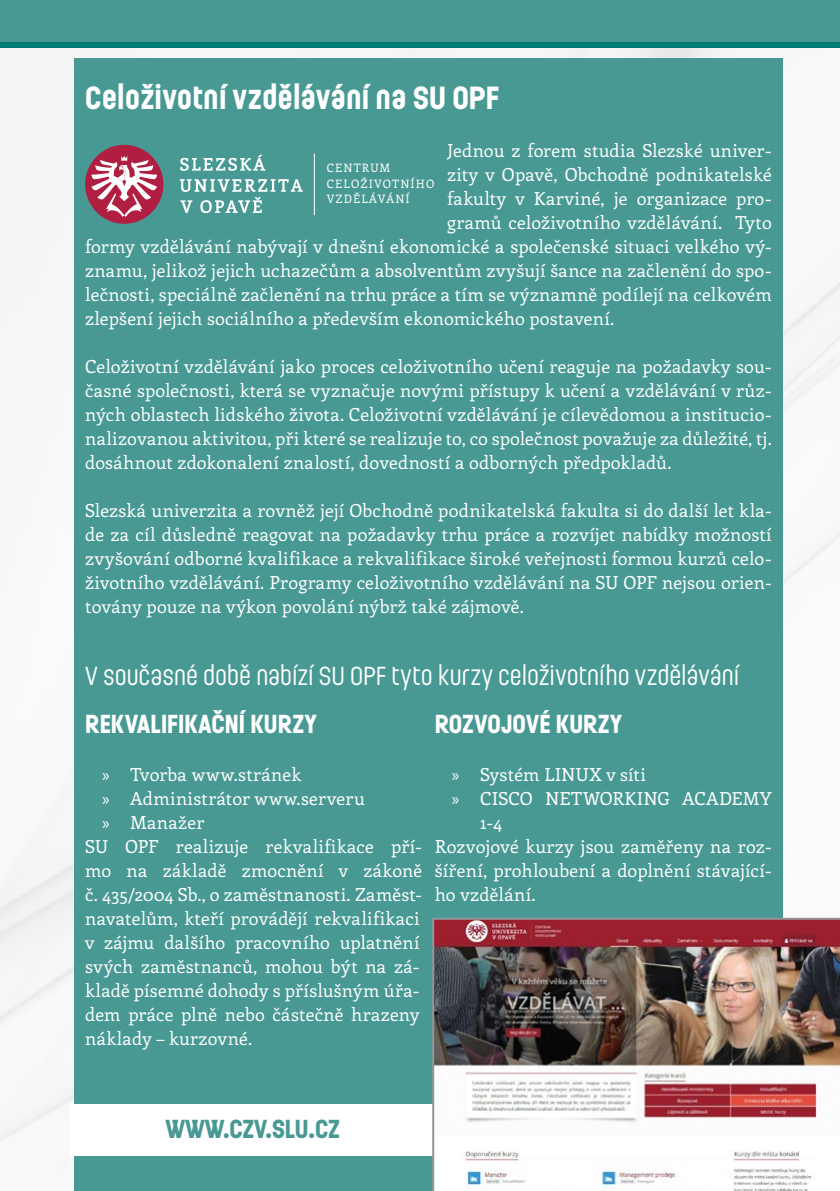
<style>
.page{position:relative;width:840px;height:1191px;background:#fff}
.page>*{position:absolute;margin:0;border:0;box-sizing:border-box;transform-origin:0 0}
.nadpis01_white{font:700 32px "Ladislav";letter-spacing:.005em;color:#fff}
.nadpis02{font:26px "Ladislav";color:#fff}
.odstavec_2{font:700 26px "Ladislav";letter-spacing:.005em;color:#fff}
.t1{font:700 26px "Ladislav";color:#489993}
.odstavec{font:18px/24px "Enriqueta";letter-spacing:.01em;color:#fff;text-align:justify}
.odstavec_2-2{font:18px/24px "Enriqueta";letter-spacing:.01em;color:#fff}
.t2{font:11.6px/15.4px "Enriqueta";letter-spacing:.1em;color:#fff}
.s1{font-family:"Myriad Pro"}
</style>
<div class="page">
<img style="left:0;top:48px;width:839px;height:1094px">
<div style="left:0;top:5px;width:839px;height:43px;background:#007d73"></div>
<div style="left:0;top:0;width:839px;height:42px;background:#489993"></div>
<div style="left:74px;top:59px;width:708px;height:1132px;background:#489993"></div>
<svg style="left:180px;top:154px;width:85px;height:17px"></svg>
<svg style="left:180px;top:179px;width:122px;height:34px"></svg>
<hr style="left:314px;top:153px;width:1px;height:62px;background:#fff">
<div style="left:85px;top:145px;width:78px;height:79px;background:#b01e41;border-radius:50%"></div>
<svg style="left:91px;top:156px;width:66px;height:61px"></svg>
<div style="left:70px;top:1104px;width:371px;height:52px;background:#fff"></div>
<img style="left:432px;top:917px;width:407px;height:274px">
<p class="nadpis01_white" style="left:85px;top:78px;width:415px">Celoživotní vzdělávání na SU OPF</p>
<p class="odstavec" style="left:447px;top:138px;width:326px">Jednou z forem studia Slezské univer-</p>
<p class="odstavec" style="left:447px;top:162px;width:326px">zity v Opavě, Obchodně podnikatelské</p>
<p class="odstavec" style="left:447px;top:186px;width:326px">fakulty v Karviné, je organizace pro-</p>
<p class="odstavec" style="left:447px;top:210px;width:326px">gramů celoživotního vzdělávání. Tyto</p>
<p class="odstavec" style="left:85px;top:234px;width:687px">formy vzdělávání nabývají v dnešní ekonomické a společenské situaci velkého vý-</p>
<p class="odstavec" style="left:85px;top:258px;width:687px">znamu, jelikož jejich uchazečům a absolventům zvyšují šance na začlenění do spo-</p>
<p class="odstavec" style="left:85px;top:282px;width:687px">lečnosti, speciálně začlenění na trhu práce a tím se významně podílejí na celkovém</p>
<p class="odstavec" style="left:85px;top:306px;width:530px">zlepšení jejich sociálního a především ekonomického postavení.</p>
<p class="odstavec" style="left:85px;top:354px;width:687px">Celoživotní vzdělávání jako proces celoživotního učení reaguje na požadavky sou&shy;časné společnosti, která se vyznačuje novými přístupy k učení a vzdělávání v růz&shy;ných oblastech lidského života. Celoživotní vzdělávání je cílevědomou a institucio&shy;nalizovanou aktivitou, při které se realizuje to, co společnost považuje za důležité, tj. dosáhnout zdokonalení znalostí, dovedností a odborných předpokladů.</p>
<p class="odstavec" style="left:85px;top:498px;width:687px">Slezská univerzita a rovněž její Obchodně podnikatelská fakulta si do další let kla&shy;de za cíl důsledně reagovat na požadavky trhu práce a rozvíjet nabídky možností zvyšování odborné kvalifikace a rekvalifikace široké veřejnosti formou kurzů celo&shy;životního vzdělávání. Programy celoživotního vzdělávání na SU OPF nejsou orien&shy;továny pouze na výkon povolání nýbrž také zájmově.</p>
<p class="t2" style="left:326px;top:160px;width:109px">CENTRUM<br>CELOŽIVOTNÍHO<br>VZDĚLÁVÁNÍ</p>
<p class="nadpis02" style="left:85px;top:660px;width:655px">V současné době nabízí SU OPF tyto kurzy celoživotního vzdělávání</p>
<p class="odstavec_2" style="left:85px;top:708px;width:233px">REKVALIFIKAČNÍ KURZY</p>
<p class="odstavec" style="left:102px;top:762px;width:200px"><span class="s1">»</span> Tvorba www.stránek</p>
<p class="odstavec" style="left:102px;top:786px;width:264px"><span class="s1">»</span> Administrátor www.serveru</p>
<p class="odstavec" style="left:102px;top:810px;width:104px"><span class="s1">»</span> Manažer</p>
<p class="odstavec_2-2" style="left:85px;top:834px;width:338px">SU OPF realizuje rekvalifikace pří&shy;mo na základě zmocnění v zákoně č. 435/2004 Sb., o zaměstnanosti. Zaměst&shy;navatelům, kteří provádějí rekvalifikaci v zájmu dalšího pracovního uplatnění svých zaměstnanců, mohou být na zá&shy;kladě písemné dohody s příslušným úřa&shy;dem práce plně nebo částečně hrazeny náklady – kurzovné.</p>
<p class="odstavec_2" style="left:434px;top:708px;width:189px">ROZVOJOVÉ KURZY</p>
<p class="odstavec" style="left:451px;top:762px;width:196px"><span class="s1">»</span> Systém LINUX v síti</p>
<p class="odstavec" style="left:480px;top:786px;width:293px;text-indent:-28px"><span class="s1">»</span> CISCO NETWORKING ACADEMY<br>1-4</p>
<p class="odstavec_2-2" style="left:434px;top:834px;width:338px;text-align:justify">Rozvojové kurzy jsou zaměřeny na roz&shy;šíření, prohloubení a doplnění stávající&shy;ho vzdělání.</p>
<p class="t1" style="left:165px;top:1112px;width:175px">WWW.CZV.SLU.CZ</p>
</div>
